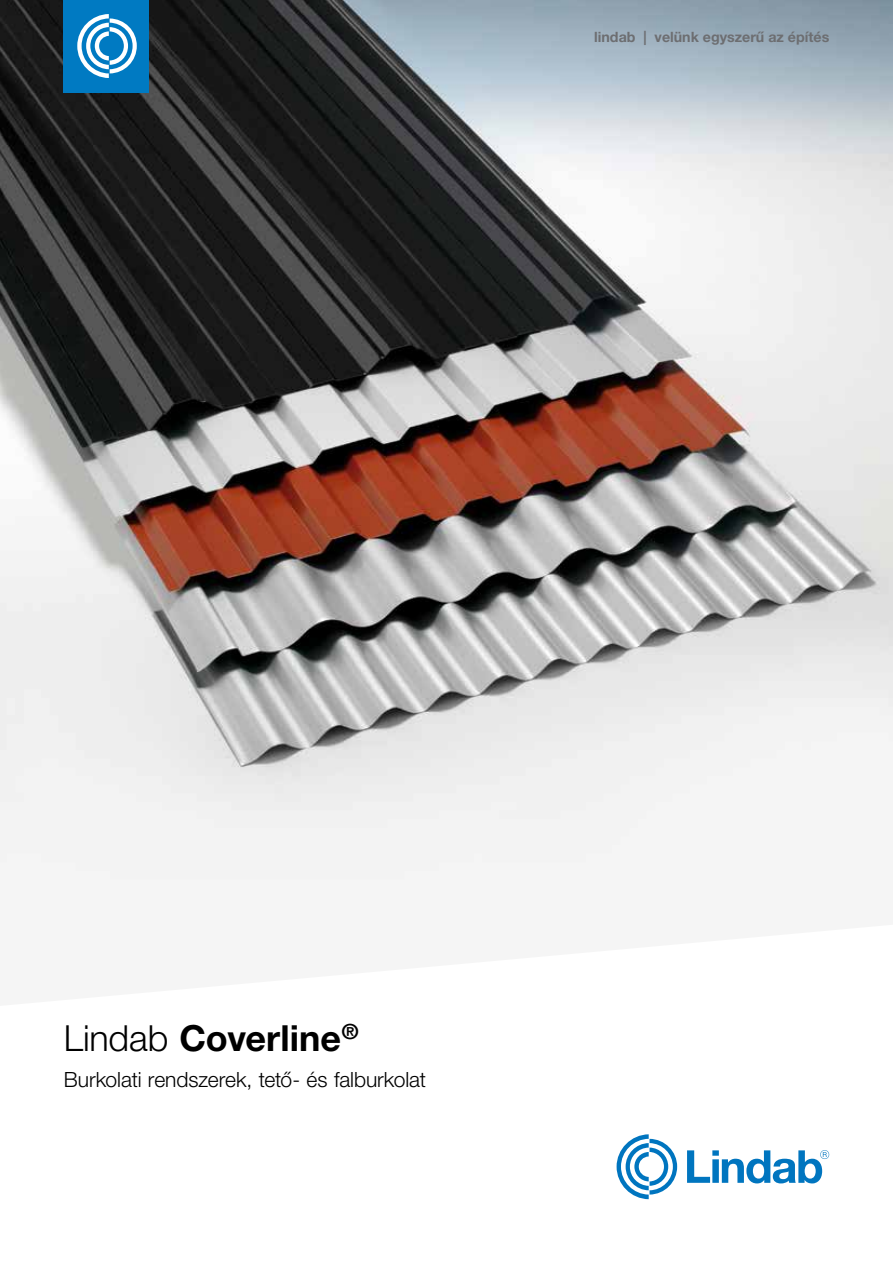
<style>
.page{position:relative;width:893px;height:1263px;background:#fff}
.page>*{position:absolute;margin:0;border:0;box-sizing:border-box;transform-origin:0 0}
.t1{font:700 36px "Helvetica Neue LTH";color:#000}
.t2{font:300 21px "Helvetica Neue LTH";letter-spacing:-.005em;color:#000}
.t3{font:700 14.25px "Helvetica Neue LT Pro";color:#6d6e71}
.s1{font-weight:300}
</style>
<div class="page">
<img style="left:0;top:0;width:893px;height:880px">
<svg style="left:687px;top:1150px;width:142px;height:33px"></svg>
<svg style="left:617px;top:1134px;width:60px;height:65px"></svg>
<div style="left:64px;top:0;width:85px;height:93px;background:#007ac2"></div>
<svg style="left:77px;top:14px;width:60px;height:64px"></svg>
<p class="t3" style="left:594px;top:28px;width:237px">lindab | velünk egyszerű az építés</p>
<h1 class="t1" style="left:64px;top:1015px;width:296px"><span class="s1">Lindab</span> Coverline<sup>®</sup></h1>
<p class="t2" style="left:64px;top:1066px;width:364px">Burkolati rendszerek, tető- és falburkolat</p>
</div>
